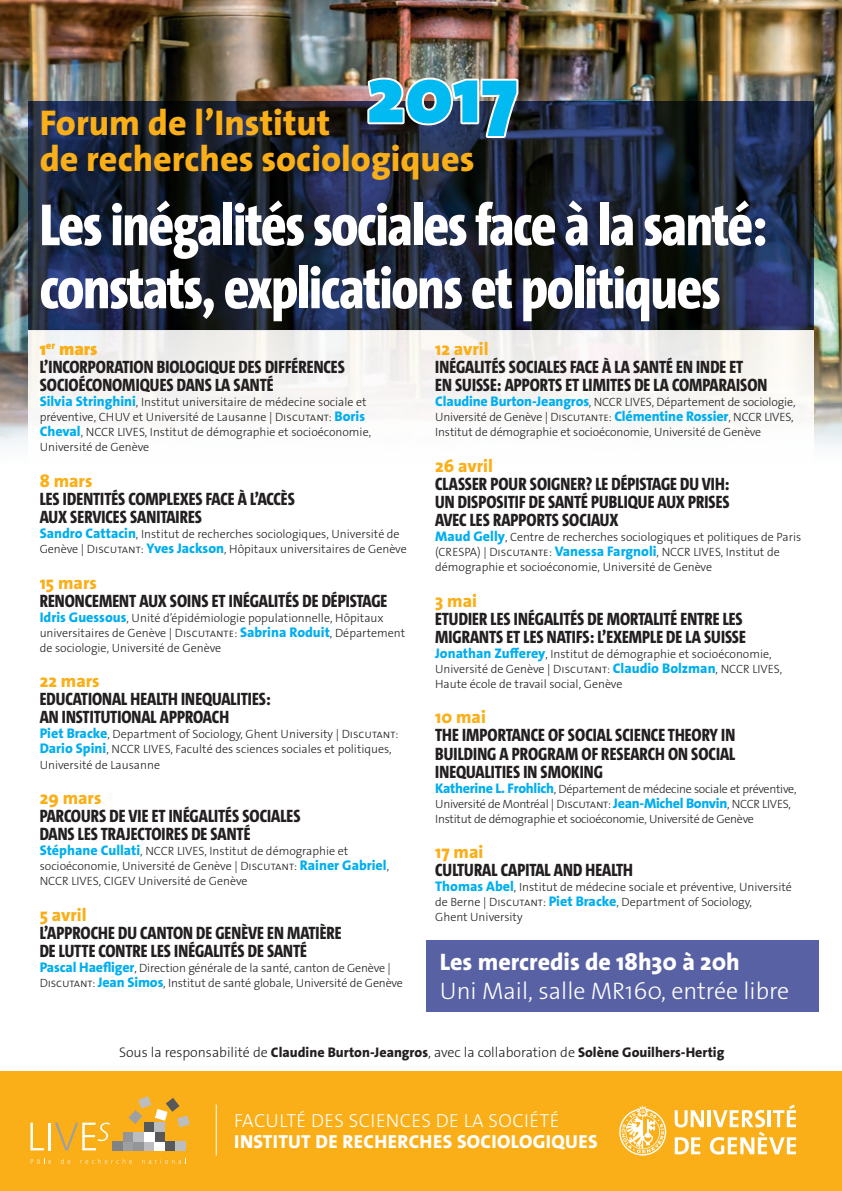
<style>
.page{position:relative;width:842px;height:1191px;background:#fff}
.page>*{position:absolute;margin:0;border:0;box-sizing:border-box;transform-origin:0 0}
.t1{font:900 80px "The Sans Os F";color:#00baf1}
.t2{font:800 60px/63px "The Sans Cd LF8";letter-spacing:-.02em;color:#fff}
.t3{font:800 36px/36px "The Sans Os F";color:#faaf18}
.t4{font:300 24px "The Sans Os F";color:#fff}
.t5{font:800 24px "The Sans Os F";color:#fff}
.t6{font:800 19px "The Sans Os F";letter-spacing:.02em;color:#fff}
.t7{font:300 19px "The Sans Os F";letter-spacing:.02em;color:#fff}
.t8{font:800 18px/18px "The Sans Cd LF8";color:#231f20}
.t9{font:800 18px "The Sans Os F";color:#faaf18}
.t10{font:900 18px "The Sans Os F";color:#faaf18}
.t11{font:800 14px "The Sans Os F";color:#231f20}
.t12{font:300 12px/15px "The Sans Os F";color:#231f20}
.t13{font:300 12px/15px "The Sans Os F";letter-spacing:-.02em;color:#231f20}
.s1{font-weight:800;font-size:14px;color:#00aeef}
.s2{font-weight:300}
</style>
<div class="page">
<img style="left:0;top:0;width:842px;height:447px">
<svg style="left:28px;top:101px;width:786px;height:229px;background:#1b2337"></svg>
<div style="left:0;top:1071px;width:842px;height:120px;background:#faaf18"></div>
<svg style="left:619px;top:1105px;width:47px;height:50px"></svg>
<svg style="left:675px;top:1110px;width:29px;height:17px"></svg>
<hr style="left:708px;top:1110px;width:3px;height:17px;background:#fff">
<svg style="left:675px;top:1137px;width:25px;height:17px"></svg>
<svg style="left:710px;top:1104px;width:86px;height:50px"></svg>
<svg style="left:30px;top:1122px;width:14px;height:28px"></svg>
<hr style="left:48px;top:1122px;width:3px;height:28px;background:#fff">
<svg style="left:55px;top:1122px;width:55px;height:28px"></svg>
<div style="left:123px;top:1141px;width:10px;height:9px;background:#9d9fa2"></div>
<div style="left:133px;top:1141px;width:11px;height:9px;background:#939598"></div>
<div style="left:144px;top:1141px;width:10px;height:9px;background:#bcbdc0"></div>
<div style="left:154px;top:1141px;width:11px;height:9px;background:#fff"></div>
<div style="left:112px;top:1141px;width:11px;height:9px;background:#808285"></div>
<div style="left:165px;top:1141px;width:10px;height:9px;background:#57585a"></div>
<div style="left:175px;top:1141px;width:11px;height:9px;background:#bcbdc0"></div>
<div style="left:154px;top:1132px;width:11px;height:9px;background:#57585a"></div>
<div style="left:123px;top:1132px;width:10px;height:9px;background:#939598"></div>
<div style="left:133px;top:1132px;width:11px;height:9px;background:#bcbdc0"></div>
<div style="left:144px;top:1132px;width:10px;height:9px;background:#fff"></div>
<div style="left:144px;top:1122px;width:10px;height:10px;background:#57585a"></div>
<div style="left:154px;top:1122px;width:11px;height:10px;background:#bcbdc0"></div>
<svg style="left:128px;top:1096px;width:62px;height:31px"></svg>
<svg style="left:31px;top:1158px;width:20px;height:5px"></svg>
<svg style="left:61px;top:1158px;width:9px;height:5px"></svg>
<svg style="left:80px;top:1158px;width:52px;height:5px"></svg>
<svg style="left:142px;top:1158px;width:44px;height:5px"></svg>
<img style="left:364px;top:76px;width:157px;height:64px">
<div style="left:28px;top:330px;width:786px;height:692px;background:#fff"></div>
<div style="left:426px;top:940px;width:392px;height:71px;background:#5861a3"></div>
<hr style="left:216px;top:1104px;width:1px;height:51px;background:#fff">
<h1 class="t1" style="left:367px;top:44px;width:152px">2017</h1>
<h3 class="t3" style="left:40px;top:105px;width:436px">Forum de l’Institut<br>de recherches sociologiques</h3>
<h2 class="t2" style="left:40px;top:191px;width:729px">Les inégalités sociales face à la santé: constats, explications et politiques</h2>
<h3 class="t10" style="left:40px;top:337px;width:59px">1<sup>er</sup> mars</h3>
<h3 class="t8" style="left:40px;top:357px;width:307px">L’INCORPORATION BIOLOGIQUE DES DIFFÉRENCES<br>SOCIOÉCONOMIQUES DANS LA SANTÉ</h3>
<p class="t12" style="left:40px;top:394px;width:333px"><span class="s1">Silvia Stringhini</span>, Institut universitaire de médecine sociale et préventive, CHUV et Université de Lausanne | Discutant: <span class="s1">Boris Cheval</span>, NCCR LIVES, Institut de démographie et socioéconomie, Université de Genève</p>
<h3 class="t9" style="left:40px;top:469px;width:54px">8 mars</h3>
<h3 class="t8" style="left:40px;top:489px;width:257px">LES IDENTITÉS COMPLEXES FACE À L’ACCÈS<br>AUX SERVICES SANITAIRES</h3>
<p class="t12" style="left:40px;top:526px;width:369px"><span class="s1">Sandro Cattacin</span>, Institut de recherches sociologiques, Université de<br>Genève | Discutant: <span class="s1">Yves Jackson</span>, Hôpitaux universitaires de Genève</p>
<h3 class="t9" style="left:40px;top:571px;width:59px">15 mars</h3>
<h3 class="t8" style="left:40px;top:591px;width:349px">RENONCEMENT AUX SOINS ET INÉGALITÉS DE DÉPISTAGE</h3>
<p class="t12" style="left:40px;top:610px;width:367px"><span class="s1">Idris Guessous</span>, Unité d’épidémiologie populationnelle, Hôpitaux universitaires de Genève | Discutante: <span class="s1">Sabrina Roduit</span>, Département de sociologie, Université de Genève</p>
<h3 class="t9" style="left:40px;top:670px;width:61px">22 mars</h3>
<h3 class="t8" style="left:40px;top:690px;width:233px">EDUCATIONAL HEALTH INEQUALITIES:<br>AN INSTITUTIONAL APPROACH</h3>
<p class="t12" style="left:40px;top:727px;width:360px"><span class="s1">Piet Bracke</span>, Department of Sociology, Ghent University | Discutant:<br><span class="s1">Dario Spini</span>, NCCR LIVES, Faculté des sciences sociales et politiques,<br>Université de Lausanne</p>
<h3 class="t9" style="left:40px;top:786px;width:63px">29 mars</h3>
<h3 class="t8" style="left:40px;top:806px;width:262px">PARCOURS DE VIE ET INÉGALITÉS SOCIALES<br>DANS LES TRAJECTOIRES DE SANTÉ</h3>
<p class="t12" style="left:40px;top:844px;width:351px"><span class="s1">Stéphane Cullati</span>, NCCR LIVES, Institut de démographie et socioéconomie, Université de Genève | Discutant: <span class="s1">Rainer Gabriel</span>,<br>NCCR LIVES, CIGEV Université de Genève</p>
<h3 class="t9" style="left:40px;top:903px;width:48px">5 avril</h3>
<h3 class="t8" style="left:40px;top:923px;width:304px">L’APPROCHE DU CANTON DE GENÈVE EN MATIÈRE<br>DE LUTTE CONTRE LES INÉGALITÉS DE SANTÉ</h3>
<p class="t12" style="left:40px;top:960px;width:365px"><span class="s1">Pascal Haefliger</span>, Direction générale de la santé, canton de Genève |<br>Discutant: <span class="s1">Jean Simos</span>, Institut de santé globale, Université de Genève</p>
<h3 class="t9" style="left:435px;top:337px;width:55px">12 avril</h3>
<h3 class="t8" style="left:435px;top:357px;width:334px">INÉGALITÉS SOCIALES FACE À LA SANTÉ EN INDE ET<br>EN SUISSE: APPORTS ET LIMITES DE LA COMPARAISON</h3>
<p class="t12" style="left:435px;top:394px;width:362px"><span class="s1">Claudine Burton-Jeangros</span>, NCCR LIVES, Département de sociologie,<br>Université de Genève | Discutante: <span class="s1">Clémentine Rossier</span>, NCCR LIVES,<br>Institut de démographie et socioéconomie, Université de Genève</p>
<h3 class="t9" style="left:435px;top:454px;width:59px">26 avril</h3>
<h3 class="t8" style="left:435px;top:474px;width:296px;text-align:justify">CLASSER POUR SOIGNER? LE DÉPISTAGE DU VIH:<br>UN DISPOSITIF DE SANTÉ PUBLIQUE AUX PRISES AVEC LES RAPPORTS SOCIAUX</h3>
<p class="t12" style="left:435px;top:529px;width:368px"><span class="s1">Maud Gelly</span>, Centre de recherches sociologiques et politiques de Paris (CRESPA) | Discutante: <span class="s1">Vanessa Fargnoli</span>, NCCR LIVES, Institut de démographie et socioéconomie, Université de Genève</p>
<h3 class="t9" style="left:435px;top:589px;width:43px">3 mai</h3>
<h3 class="t8" style="left:435px;top:609px;width:312px">ETUDIER LES INÉGALITÉS DE MORTALITÉ ENTRE LES<br>MIGRANTS ET LES NATIFS: L’EXEMPLE DE LA SUISSE</h3>
<p class="t12" style="left:435px;top:646px;width:349px"><span class="s1">Jonathan Zufferey</span>, Institut de démographie et socioéconomie,<br>Université de Genève | Discutant: <span class="s1">Claudio Bolzman</span>, NCCR LIVES,<br>Haute école de travail social, Genève</p>
<h3 class="t9" style="left:435px;top:706px;width:52px">10 mai</h3>
<h3 class="t8" style="left:435px;top:726px;width:302px;text-align:justify">THE IMPORTANCE OF SOCIAL SCIENCE THEORY IN BUILDING A PROGRAM OF RESEARCH ON SOCIAL INEQUALITIES IN SMOKING</h3>
<p class="t13" style="left:435px;top:781px;width:363px"><span class="s1">Katherine L. Frohlich</span>, Département de médecine sociale et préventive,<br>Université de Montréal | Discutant: <span class="s1">Jean-Michel Bonvin</span>, NCCR LIVES,<br>Institut de démographie et socioéconomie, Université de Genève</p>
<h3 class="t9" style="left:435px;top:840px;width:50px">17 mai</h3>
<h3 class="t8" style="left:435px;top:860px;width:199px">CULTURAL CAPITAL AND HEALTH</h3>
<p class="t12" style="left:435px;top:880px;width:358px"><span class="s1">Thomas Abel</span>, Institut de médecine sociale et préventive, Université de Berne | Discutant: <span class="s1">Piet Bracke</span>, Department of Sociology,<br>Ghent University</p>
<h3 class="t5" style="left:440px;top:946px;width:301px">Les mercredis de 18h30 à 20h</h3>
<h3 class="t4" style="left:440px;top:975px;width:351px">Uni Mail, salle MR160, entrée libre</h3>
<p class="t11" style="left:119px;top:1043px;width:607px"><span class="s2">Sous la responsabilité de</span> Claudine Burton-Jeangros<span class="s2">, avec la collaboration de</span> Solène Gouilhers-Hertig</p>
<h3 class="t7" style="left:234px;top:1108px;width:327px">FACULTÉ DES SCIENCES DE LA SOCIÉTÉ</h3>
<h3 class="t6" style="left:234px;top:1129px;width:365px">INSTITUT DE RECHERCHES SOCIOLOGIQUES</h3>
</div>
